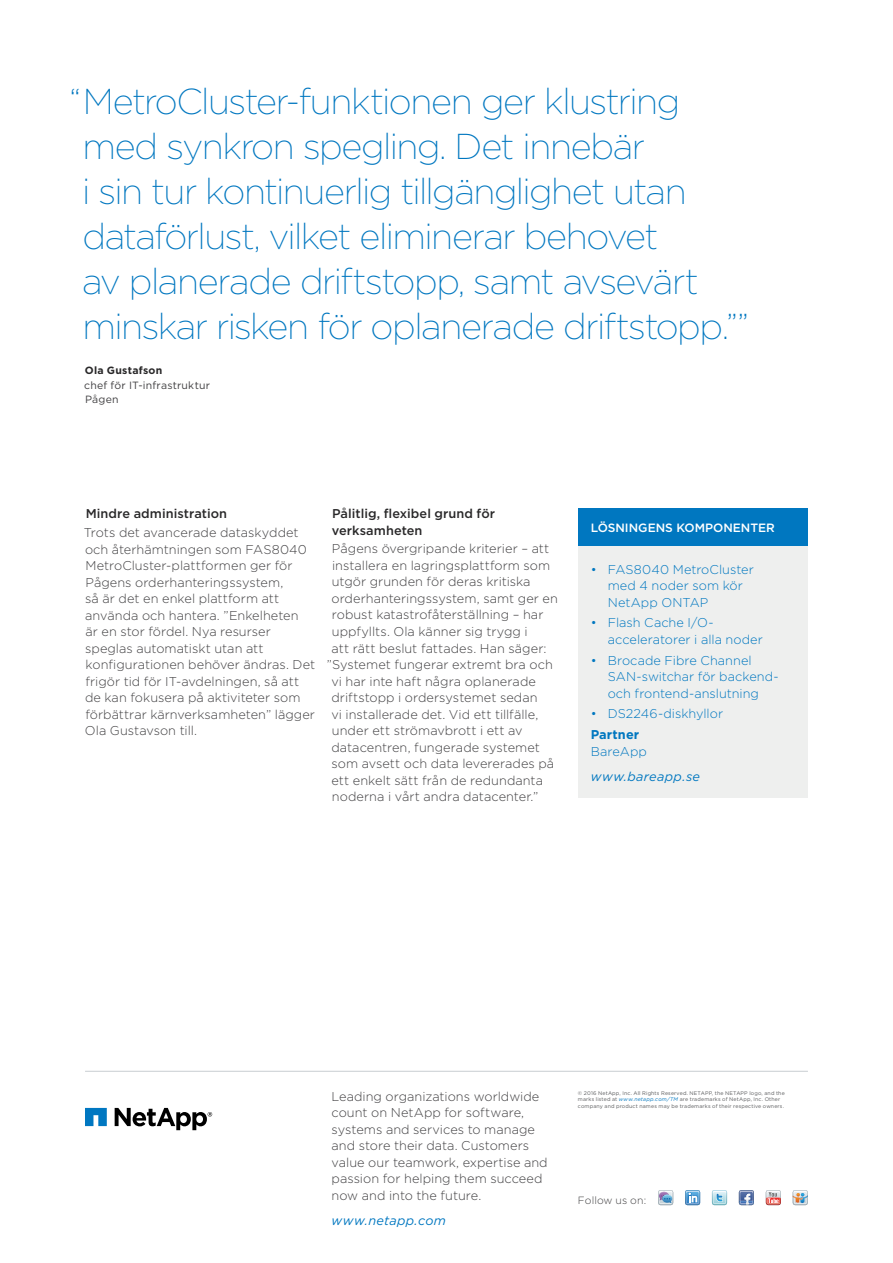
<style>
.page{position:relative;width:893px;height:1263px;background:#fff}
.page>*{position:absolute;margin:0;border:0;box-sizing:border-box;transform-origin:0 0}
.t1{font:200 36px/45px "Gotham";letter-spacing:-.04em;color:#0077c0}
.t2{font:300 12.75px/16.5px "Gotham";letter-spacing:.005em;color:#414042}
.t3{font:300 12.75px/16.5px "Gotham";letter-spacing:.005em;color:#0077c0}
.t4{font:500 12.75px/16.5px "Gotham";letter-spacing:.005em;color:#292829}
.t5{font:italic 12.75px "Gotham";letter-spacing:.025em;color:#0077c0}
.t6{font:700 12.75px "Gotham";letter-spacing:.01em;color:#0077c0}
.t7{font:500 12px "Gotham";color:#fff}
.t8{font:10.5px/14.2px "Gotham";letter-spacing:.02em;color:#414042}
.t9{font:700 10.5px "Gotham";letter-spacing:.025em;color:#292829}
.t10{font:300 10.5px "Gotham";letter-spacing:.01em;color:#414042}
.t11{font:5.25px/6.4px "Gotham";letter-spacing:.03em;color:#58595b}
.s1{font-style:italic;color:#0077c0}
</style>
<div class="page">
<svg style="left:658px;top:1190px;width:15px;height:15px"></svg>
<svg style="left:685px;top:1190px;width:15px;height:15px"></svg>
<svg style="left:712px;top:1190px;width:15px;height:15px"></svg>
<svg style="left:739px;top:1190px;width:15px;height:15px"></svg>
<svg style="left:766px;top:1190px;width:15px;height:15px"></svg>
<svg style="left:793px;top:1190px;width:15px;height:15px"></svg>
<hr style="left:85px;top:1071px;width:723px;height:1px;background:#c8cdd1">
<svg style="left:85px;top:1108px;width:22px;height:18px"></svg>
<svg style="left:115px;top:1108px;width:97px;height:22px"></svg>
<div style="left:578px;top:508px;width:230px;height:38px;background:#0077c0"></div>
<div style="left:578px;top:546px;width:230px;height:252px;background:#eeefee"></div>
<p class="t1" style="left:82px;top:77px;width:668px;text-indent:-12px">“MetroCluster-funktionen ger klustring med synkron spegling. Det innebär<br>i sin tur kontinuerlig tillgänglighet utan dataförlust, vilket eliminerar behovet<br>av planerade driftstopp, samt avsevärt minskar risken för oplanerade driftstopp.””</p>
<p class="t9" style="left:85px;top:364px;width:79px">Ola Gustafson</p>
<p class="t8" style="left:84px;top:378px;width:127px">chef för IT-infrastruktur<br>Pågen</p>
<p class="t4" style="left:86px;top:505px;width:143px">Mindre administration</p>
<p class="t2" style="left:84px;top:524px;width:233px">Trots det avancerade dataskyddet och återhämtningen som FAS8040<br>MetroCluster-plattformen ger för<br>Pågens orderhanteringssystem,<br>så är det en enkel plattform att använda och hantera. ”Enkelheten<br>är en stor fördel. Nya resurser speglas automatiskt utan att konfigurationen behöver ändras. Det frigör tid för IT-avdelningen, så att de kan fokusera på aktiviteter som förbättrar kärnverksamheten” lägger<br>Ola Gustavson till.</p>
<p class="t4" style="left:332px;top:505px;width:165px">Pålitlig, flexibel grund för verksamheten</p>
<p class="t2" style="left:332px;top:540px;width:219px">Pågens övergripande kriterier – att</p>
<p class="t2" style="left:332px;top:557px;width:220px">installera en lagringsplattform som</p>
<p class="t2" style="left:332px;top:573px;width:200px">utgör grunden för deras kritiska</p>
<p class="t2" style="left:331px;top:590px;width:228px">orderhanteringssystem, samt ger en</p>
<p class="t2" style="left:332px;top:606px;width:213px">robust katastrofåterställning – har</p>
<p class="t2" style="left:332px;top:623px;width:197px">uppfyllts. Ola känner sig trygg i</p>
<p class="t2" style="left:332px;top:639px;width:217px">att rätt beslut fattades. Han säger:</p>
<p class="t2" style="left:327px;top:656px;width:228px">”Systemet fungerar extremt bra och</p>
<p class="t2" style="left:331px;top:672px;width:206px">vi har inte haft några oplanerade</p>
<p class="t2" style="left:331px;top:689px;width:208px">driftstopp i ordersystemet sedan</p>
<p class="t2" style="left:331px;top:705px;width:208px">vi installerade det. Vid ett tillfälle,</p>
<p class="t2" style="left:332px;top:722px;width:192px">under ett strömavbrott i ett av</p>
<p class="t2" style="left:331px;top:738px;width:210px">datacentren, fungerade systemet</p>
<p class="t2" style="left:332px;top:755px;width:224px">som avsett och data levererades på</p>
<p class="t2" style="left:331px;top:771px;width:213px">ett enkelt sätt från de redundanta</p>
<p class="t2" style="left:332px;top:788px;width:208px">noderna i vårt andra datacenter.”</p>
<p class="t7" style="left:591px;top:520px;width:186px">LÖSNINGENS KOMPONENTER</p>
<p class="t3" style="left:608px;top:560px;width:148px;text-indent:-17px">• FAS8040 MetroCluster med 4 noder som kör<br>NetApp ONTAP</p>
<p class="t3" style="left:608px;top:614px;width:157px;text-indent:-17px">• Flash Cache I/O&shy;acceleratorer i alla noder</p>
<p class="t3" style="left:608px;top:651px;width:172px;text-indent:-17px">• Brocade Fibre Channel<br>SAN-switchar för backend&shy;och frontend-anslutning</p>
<p class="t3" style="left:591px;top:705px;width:134px">• DS2246-diskhyllor</p>
<p class="t6" style="left:591px;top:726px;width:50px">Partner</p>
<p class="t3" style="left:591px;top:743px;width:58px">BareApp</p>
<p class="t5" style="left:591px;top:768px;width:111px">www.bareapp.se</p>
<p class="t2" style="left:331px;top:1087px;width:218px">Leading organizations worldwide count on NetApp for software, systems and services to manage and store their data. Customers value our teamwork, expertise and passion for helping them succeed now and into the future.</p>
<p class="t5" style="left:331px;top:1212px;width:116px">www.netapp.com</p>
<p class="t11" style="left:578px;top:1089px;width:208px">© 2016 NetApp, Inc. All Rights Reserved. NETAPP, the NETAPP logo, and the marks listed at <span class="s1">www.netapp.com/TM</span> are trademarks of NetApp, Inc. Other company and product names may be trademarks of their respective owners.</p>
<p class="t10" style="left:578px;top:1193px;width:70px">Follow us on:</p>
</div>
